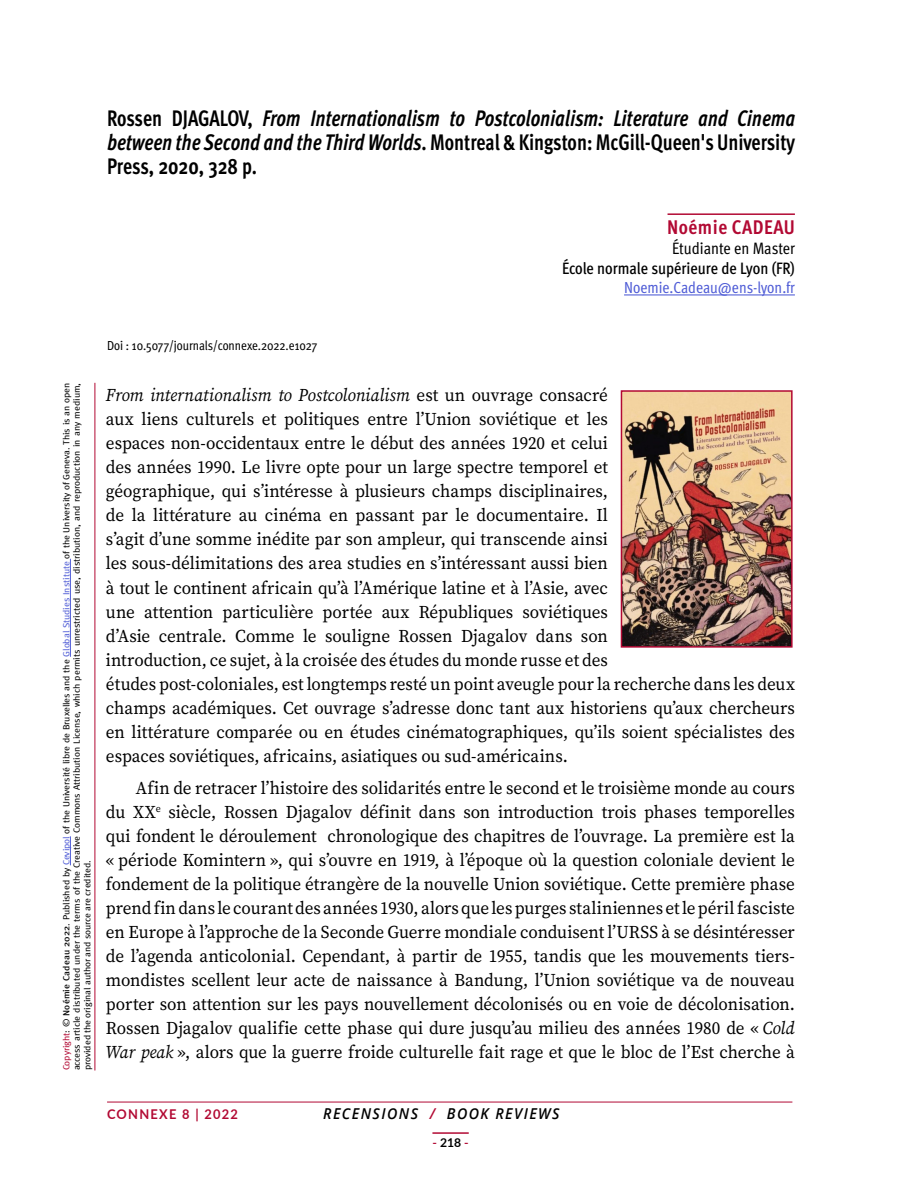
<style>
.page{position:relative;width:902px;height:1191px;background:#fff}
.page>*{position:absolute;margin:0;border:0;box-sizing:border-box;transform-origin:0 0}
.t1{font:italic 700 condensed 22.5px/24px "Meta Pro";color:#000;text-align:justify;scale:.9 1}
.t2{font:700 condensed 19.8px "Meta Pro";letter-spacing:.025em;color:#b20933}
.t3{font:18px/24px "Source Serif 4";letter-spacing:-.005em;color:#000;scale:.95 1}
.t4{font:500 condensed 16.5px "Meta Pro";color:#000}
.t5{font:condensed 16.5px "Meta Pro";letter-spacing:-.005em;color:#000}
.t6{font:condensed 16.05px "Meta Pro";color:#4f5cd6}
.t7{font:italic 600 15px "Open Sans";letter-spacing:.1em;color:#000;scale:.95 1}
.t8{font:700 13.5px "Lato";letter-spacing:.1em;color:#b20933;scale:.95 1}
.t9{font:condensed 13.05px "Meta Pro";letter-spacing:-.005em;color:#000}
.t10{font:700 12.15px "Lato";color:#000}
.t11{font:condensed 9px/10.5px "Meta Pro";color:#000;text-align:justify;scale:1.2 1}
.s1{font-style:normal}
.s2{color:#b20933}
.s3{font-weight:500}
.s4{color:#4f5cd6}
.s5{font-style:italic}
</style>
<div class="page">
<hr style="left:432px;top:1132px;width:36px;height:1px;background:#b20933">
<hr style="left:107px;top:1101px;width:685px;height:1px;background:#b20933">
<hr style="left:667px;top:213px;width:127px;height:2px;background:#b20933">
<hr style="left:624px;top:294px;width:170px;height:1px;background:#4f5cd6">
<svg style="left:70px;top:836px;width:1px;height:29px"></svg>
<hr style="left:70px;top:559px;width:1px;height:98px;background:#4f5cd6">
<hr style="left:95px;top:383px;width:1px;height:687px;background:#b20933">
<img style="left:623px;top:393px;width:166px;height:251px">
<div style="left:620px;top:390px;width:172px;height:257px;border:2px solid #b20933"></div>
<p class="t1" style="left:107px;top:105px;width:765px"><span class="s1">Rossen DJAGALOV,</span> From Internationalism to Postcolonialism: Literature and Cinema between the Second and the Third Worlds<span class="s1">. Montreal &amp; Kingston: McGill-Queen's University Press, 2020, 328 p.</span></p>
<p class="t2" style="left:667px;top:212px;width:129px">Noémie CADEAU</p>
<p class="t5" style="left:672px;top:236px;width:124px">Étudiante en Master</p>
<p class="t4" style="left:562px;top:255px;width:234px">École normale supérieure de Lyon (FR)</p>
<p class="t6" style="left:624px;top:276px;width:172px">Noemie.Cadeau@ens-lyon.fr</p>
<p class="t11" style="left:60px;top:1070px;width:574px;rotate:-90deg"><span class="s2">Copyright</span>: © <span class="s3">Noémie Cadeau 2022</span>. Published by <span class="s4">Cevipol</span> of the Université libre de Bruxelles and the <span class="s4">Global Studies Institute</span> of the University of Geneva. This is an open access article distributed under the terms of the Creative Commons Attribution License, which permits unrestricted use, distribution, and reproduction in any medium, provided the original author and source are credited.</p>
<p class="t9" style="left:107px;top:336px;width:212px">Doi : 10.5077/journals/connexe.2022.e1027</p>
<p class="t3" style="left:106px;top:383px;width:726px"><span class="s5">From internationalism to Postcolonialism</span> est un ouvrage consacré<br>aux liens culturels et politiques entre l’Union soviétique et les<br>espaces non-occidentaux entre le début des années 1920 et celui<br>des années 1990. Le livre opte pour un large spectre temporel et<br>géographique, qui s’intéresse à plusieurs champs disciplinaires,<br>de la littérature au cinéma en passant par le documentaire. Il<br>s’agit d’une somme inédite par son ampleur, qui transcende ainsi<br>les sous-délimitations des area studies en s’intéressant aussi bien<br>à tout le continent africain qu’à l’Amérique latine et à l’Asie, avec<br>une attention particulière portée aux Républiques soviétiques<br>d’Asie centrale. Comme le souligne Rossen Djagalov dans son<br>introduction, ce sujet, à la croisée des études du monde russe et des<br>études post-coloniales, est longtemps resté un point aveugle pour la recherche dans les deux champs académiques. Cet ouvrage s’adresse donc tant aux historiens qu’aux chercheurs en littérature comparée ou en études cinématographiques, qu’ils soient spécialistes des espaces soviétiques, africains, asiatiques ou sud-américains.</p>
<p class="t3" style="left:106px;top:776px;width:726px;text-align:justify;text-indent:30px">Afin de retracer l’histoire des solidarités entre le second et le troisième monde au cours du XX<sup>e</sup> siècle, Rossen Djagalov définit dans son introduction trois phases temporelles qui fondent le déroulement chronologique des chapitres de l’ouvrage. La première est la « période Komintern », qui s’ouvre en 1919, à l’époque où la question coloniale devient le fondement de la politique étrangère de la nouvelle Union soviétique. Cette première phase prend fin dans le courant des années 1930, alors que les purges staliniennes et le péril fasciste en Europe à l’approche de la Seconde Guerre mondiale conduisent l’URSS à se désintéresser de l’agenda anticolonial. Cependant, à partir de 1955, tandis que les mouvements tiers&shy;mondistes scellent leur acte de naissance à Bandung, l’Union soviétique va de nouveau porter son attention sur les pays nouvellement décolonisés ou en voie de décolonisation.<br>Rossen Djagalov qualifie cette phase qui dure jusqu’au milieu des années 1980 de « <span class="s5">Cold War peak</span> », alors que la guerre froide culturelle fait rage et que le bloc de l’Est cherche à</p>
<p class="t8" style="left:107px;top:1104px;width:139px">CONNEXE 8 | 2022</p>
<p class="t7" style="left:323px;top:1103px;width:250px">RECENSIONS <span class="s2">/</span> BOOK REVIEWS</p>
<p class="t10" style="left:432px;top:1133px;width:38px"><span class="s2">-</span> 218 <span class="s2">-</span></p>
</div>
